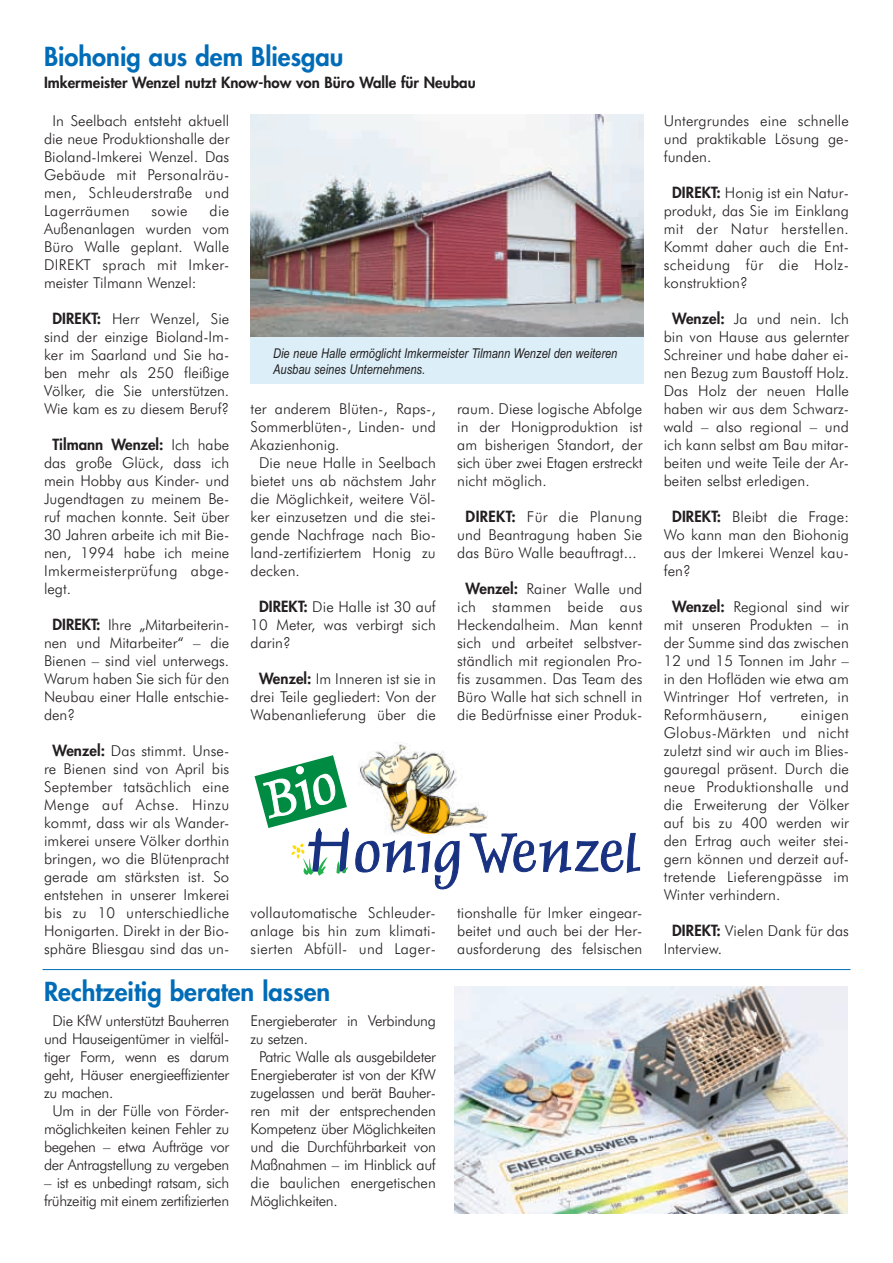
<style>
.page{position:relative;width:893px;height:1263px;background:#fff}
.page>*{position:absolute;margin:0;border:0;box-sizing:border-box;transform-origin:0 0}
.t1{font:800 25.5px "Futura";color:#006cb7}
.t2{font:300 15px/18px "Futura BT";letter-spacing:.005em;color:#231f20;text-align:justify}
.t3{font:300 15px/18px "Futura BT";letter-spacing:-.025em;color:#231f20}
.t4{font:800 15px "Futura";color:#231f20}
.t5{font:italic 13.5px/15.8px "Arial Narrow";color:#231f20}
.s1{font-family:"Futura";font-weight:800}
.s2{font-family:"Futura BT";font-weight:300}
</style>
<div class="page">
<hr style="left:43px;top:969px;width:807px;height:1px;background:#006cb7">
<img style="left:250px;top:115px;width:394px;height:222px">
<div style="left:250px;top:337px;width:394px;height:47px;background:#dceff8"></div>
<img style="left:359px;top:744px;width:128px;height:92px">
<svg style="left:470px;top:833px;width:170px;height:40px"></svg>
<svg style="left:355px;top:840px;width:104px;height:49px"></svg>
<svg style="left:255px;top:755px;width:94px;height:121px"></svg>
<img style="left:374px;top:785px;width:14px;height:27px">
<img style="left:388px;top:756px;width:9px;height:35px">
<img style="left:366px;top:766px;width:14px;height:21px">
<img style="left:383px;top:791px;width:14px;height:39px">
<img style="left:406px;top:796px;width:43px;height:38px">
<img style="left:449px;top:811px;width:34px;height:15px">
<img style="left:397px;top:816px;width:9px;height:13px">
<img style="left:400px;top:817px;width:64px;height:13px">
<img style="left:406px;top:803px;width:43px;height:28px">
<img style="left:397px;top:783px;width:10px;height:33px">
<img style="left:412px;top:757px;width:1px;height:13px">
<img style="left:411px;top:770px;width:30px;height:24px">
<img style="left:397px;top:756px;width:15px;height:27px">
<img style="left:463px;top:814px;width:23px;height:9px">
<img style="left:454px;top:986px;width:393px;height:227px">
<h1 class="t1" style="left:44px;top:44px;width:301px">Biohonig aus dem Bliesgau</h1>
<p class="t4" style="left:44px;top:75px;width:433px">Imkermeister Wenzel nutzt Know-how von Büro Walle für Neubau</p>
<p class="t2" style="left:44px;top:113px;width:187px;text-indent:9px">In Seelbach entsteht aktuell die neue Produktionshalle der Bioland-Imkerei Wenzel. Das Gebäude mit Personalräu&shy;men, Schleuderstraße und Lagerräumen</p>
<p class="t2" style="left:44px;top:203px;width:187px;text-indent:166px">die Außenanlagen wurden vom Büro Walle geplant. Walle DIREKT sprach mit Imker&shy;meister Tilmann Wenzel:</p>
<p class="t2" style="left:44px;top:311px;width:187px;text-align:center"><span class="s1">DIREKT:</span> Herr Wenzel, Sie sind der einzige Bioland-Im&shy;ker im Saarland und Sie ha&shy;ben mehr als 250 fleißige<br>Völker, die Sie unterstützen.<br>Wie kam es zu diesem Beruf?</p>
<p class="t4" style="left:53px;top:437px;width:178px">Tilmann Wenzel: <span class="s2">Ich habe</span></p>
<p class="t2" style="left:44px;top:455px;width:187px">das große Glück, dass ich mein Hobby aus Kinder- und Jugendtagen zu meinem Be&shy;ruf machen konnte. Seit über 30 Jahren arbeite ich mit Bie&shy;nen, 1994 habe ich meine Imkermeisterprüfung abge&shy;legt.</p>
<p class="t2" style="left:44px;top:617px;width:187px;text-indent:8px"><span class="s1">DIREKT:</span> Ihre „Mitarbeiterin&shy;nen und Mitarbeiter“ – die Bienen – sind viel unterwegs.<br>Warum haben Sie sich für den Neubau einer Halle entschie&shy;den?</p>
<p class="t2" style="left:44px;top:743px;width:187px;text-align:center"><span class="s1">Wenzel:</span> Das stimmt. Unse&shy;re Bienen sind von April bis<br>September tatsächlich eine<br>Menge auf Achse. Hinzu kommt, dass wir als Wander&shy;imkerei unsere Völker dorthin bringen, wo die Blütenpracht gerade am stärksten ist. So entstehen in unserer Imkerei bis zu 10 unterschiedliche<br>Honigarten. Direkt in der Bio&shy;sphäre Bliesgau sind das un-</p>
<p class="t2" style="left:152px;top:203px;width:38px">sowie</p>
<p class="t5" style="left:273px;top:346px;width:346px">Die neue Halle ermöglicht Imkermeister Tilmann Wenzel den weiteren<br>Ausbau seines Unternehmens.</p>
<p class="t2" style="left:251px;top:401px;width:187px">ter anderem Blüten-, Raps-,</p>
<p class="t2" style="left:251px;top:419px;width:187px">Sommerblüten-, Linden- und</p>
<p class="t2" style="left:251px;top:437px;width:90px">Akazienhonig.</p>
<p class="t2" style="left:259px;top:455px;width:178px">Die neue Halle in Seelbach</p>
<p class="t2" style="left:251px;top:473px;width:187px">bietet uns ab nächstem Jahr</p>
<p class="t2" style="left:251px;top:491px;width:187px">die Möglichkeit, weitere Völ-</p>
<p class="t2" style="left:251px;top:509px;width:187px">ker einzusetzen und die stei-</p>
<p class="t2" style="left:251px;top:527px;width:187px">gende Nachfrage nach Bio-</p>
<p class="t2" style="left:251px;top:545px;width:187px">land-zertifiziertem Honig zu</p>
<p class="t2" style="left:251px;top:563px;width:51px">decken.</p>
<p class="t2" style="left:251px;top:599px;width:187px;text-indent:9px"><span class="s1">DIREKT:</span> Die Halle ist 30 auf 10 Meter, was verbirgt sich darin?</p>
<p class="t2" style="left:251px;top:671px;width:187px;text-align:center"><span class="s1">Wenzel:</span> Im Inneren ist sie in drei Teile gegliedert: Von der<br>Wabenanlieferung über die</p>
<p class="t2" style="left:457px;top:401px;width:187px">raum. Diese logische Abfolge in der Honigproduktion ist am bisherigen Standort, der sich über zwei Etagen erstreckt nicht möglich.</p>
<p class="t2" style="left:457px;top:509px;width:187px;text-align:center"><span class="s1">DIREKT:</span> Für die Planung und Beantragung haben Sie das Büro Walle beauftragt...</p>
<p class="t2" style="left:457px;top:581px;width:187px;text-align:center"><span class="s1">Wenzel:</span> Rainer Walle und ich stammen beide aus<br>Heckendalheim. Man kennt sich und arbeitet selbstver&shy;ständlich mit regionalen Pro&shy;fis zusammen. Das Team des<br>Büro Walle hat sich schnell in die Bedürfnisse einer Produk-</p>
<p class="t2" style="left:251px;top:905px;width:187px">vollautomatische Schleuder&shy;anlage bis hin zum klimati&shy;sierten Abfüll- und Lager-</p>
<p class="t2" style="left:457px;top:905px;width:187px">tionshalle für Imker eingear&shy;beitet und auch bei der Her&shy;ausforderung des felsischen</p>
<h1 class="t1" style="left:44px;top:979px;width:288px">Rechtzeitig beraten lassen</h1>
<p class="t3" style="left:53px;top:1013px;width:178px">Die KfW unterstützt Bauherren</p>
<p class="t3" style="left:44px;top:1031px;width:187px">und Hauseigentümer in vielfäl-</p>
<p class="t3" style="left:44px;top:1049px;width:187px">tiger Form, wenn es darum</p>
<p class="t3" style="left:44px;top:1067px;width:187px">geht, Häuser energieeffizienter</p>
<p class="t3" style="left:44px;top:1085px;width:71px">zu machen.</p>
<p class="t3" style="left:53px;top:1103px;width:178px">Um in der Fülle von Förder-</p>
<p class="t3" style="left:44px;top:1121px;width:187px">möglichkeiten keinen Fehler zu</p>
<p class="t3" style="left:44px;top:1139px;width:187px">begehen – etwa Aufträge vor</p>
<p class="t3" style="left:44px;top:1157px;width:187px">der Antragstellung zu vergeben</p>
<p class="t3" style="left:44px;top:1175px;width:187px">– ist es unbedingt ratsam, sich frühzeitig mit einem zertifizierten</p>
<p class="t3" style="left:251px;top:1013px;width:187px">Energieberater in Verbindung</p>
<p class="t3" style="left:251px;top:1031px;width:59px">zu setzen.</p>
<p class="t3" style="left:259px;top:1049px;width:178px">Patric Walle als ausgebildeter</p>
<p class="t3" style="left:251px;top:1067px;width:187px">Energieberater ist von der KfW</p>
<p class="t3" style="left:251px;top:1085px;width:187px">zugelassen und berät Bauher-</p>
<p class="t2" style="left:251px;top:1103px;width:187px">ren mit der entsprechenden</p>
<p class="t3" style="left:251px;top:1121px;width:187px">Kompetenz über Möglichkeiten</p>
<p class="t3" style="left:251px;top:1139px;width:187px">und die Durchführbarkeit von</p>
<p class="t3" style="left:251px;top:1157px;width:187px">Maßnahmen – im Hinblick auf</p>
<p class="t2" style="left:251px;top:1175px;width:187px">die baulichen energetischen</p>
<p class="t3" style="left:251px;top:1193px;width:89px">Möglichkeiten.</p>
<p class="t2" style="left:664px;top:113px;width:187px">Untergrundes eine schnelle und praktikable Lösung ge&shy;funden.</p>
<p class="t2" style="left:664px;top:185px;width:187px;text-indent:9px"><span class="s1">DIREKT:</span> Honig ist ein Natur&shy;produkt, das Sie im Einklang mit der Natur herstellen.<br>Kommt daher auch die Ent&shy;scheidung für die Holz&shy;konstruktion?</p>
<p class="t2" style="left:664px;top:311px;width:187px;text-indent:9px"><span class="s1">Wenzel:</span> Ja und nein. Ich bin von Hause aus gelernter Schreiner und habe daher ei&shy;nen Bezug zum Baustoff Holz.<br>Das Holz der neuen Halle haben wir aus dem Schwarz&shy;wald – also regional – und ich kann selbst am Bau mitar&shy;beiten und weite Teile der Ar&shy;beiten selbst erledigen.</p>
<p class="t2" style="left:664px;top:509px;width:187px;text-indent:9px"><span class="s1">DIREKT:</span> Bleibt die Frage:<br>Wo kann man den Biohonig aus der Imkerei Wenzel kau&shy;fen?</p>
<p class="t2" style="left:664px;top:599px;width:187px;text-indent:9px"><span class="s1">Wenzel:</span> Regional sind wir mit unseren Produkten – in der Summe sind das zwischen 12 und 15 Tonnen im Jahr – in den Hofläden wie etwa am Wintringer Hof vertreten, in Reformhäusern,</p>
<p class="t2" style="left:664px;top:707px;width:187px;text-indent:137px">einigen Globus-Märkten und nicht zuletzt sind wir auch im Blies&shy;gauregal präsent. Durch die neue Produktionshalle und die Erweiterung der Völker auf bis zu 400 werden wir den Ertrag auch weiter stei&shy;gern können und derzeit auf&shy;tretende Lieferengpässe im Winter verhindern.</p>
<p class="t2" style="left:664px;top:923px;width:187px;text-indent:9px"><span class="s1">DIREKT:</span> Vielen Dank für das<br>Interview.</p>
</div>
